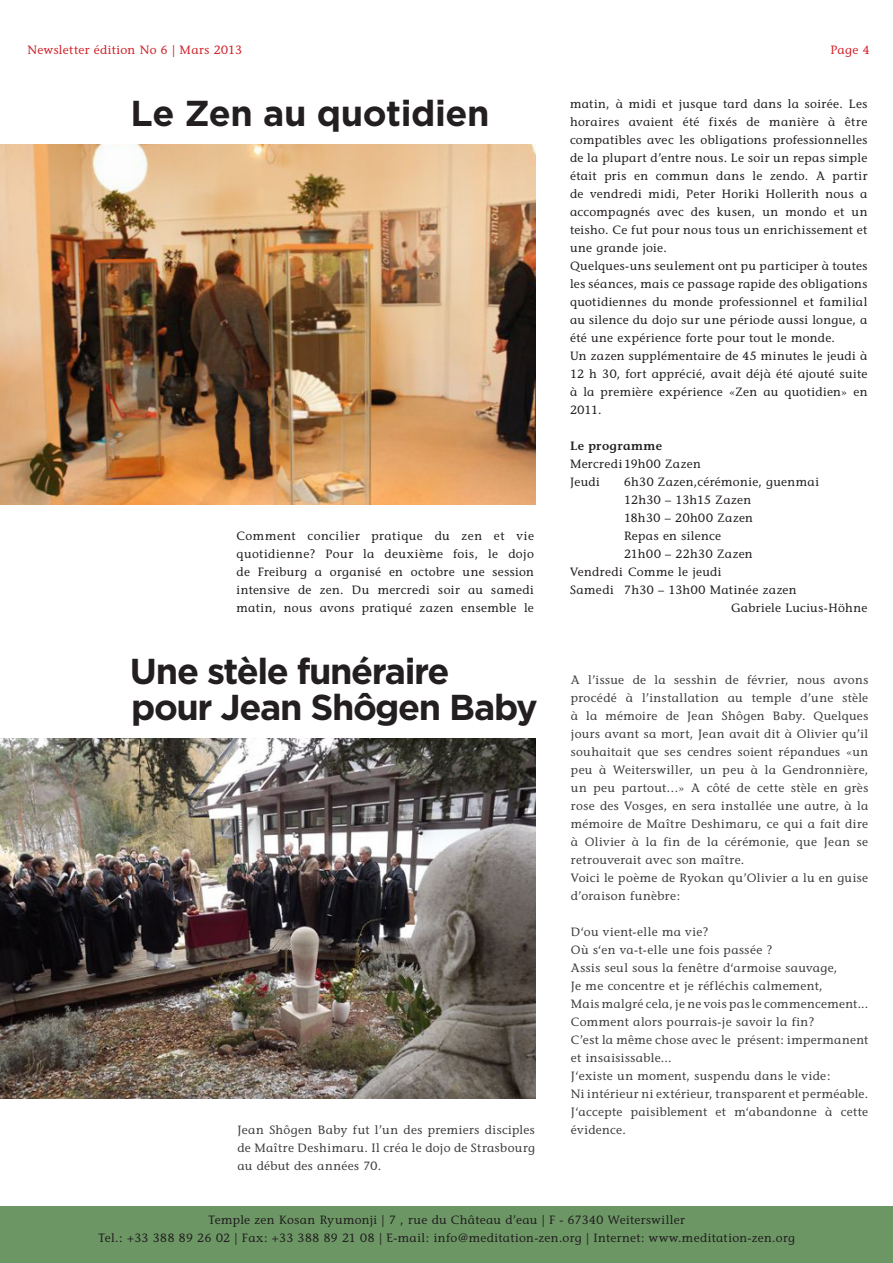
<style>
.page{position:relative;width:893px;height:1263px;background:#fff}
.page>*{position:absolute;margin:0;border:0;box-sizing:border-box;transform-origin:0 0}
.t1{font:700 36px/36px "Gotham";letter-spacing:-.035em;color:#231f20}
.t2{font:700 36px "Gotham";letter-spacing:-.01em;color:#231f20}
.t3{font:12px/18px "Stone Informal";letter-spacing:.03em;color:#231f20}
.t4{font:12px/18px "Stone Informal";letter-spacing:.03em;color:#3e3e3f}
.t5{font:12px "Stone Informal";letter-spacing:.03em;color:#d1232a}
.t6{font:600 12px "Stone Informal";letter-spacing:.035em;color:#231f20}
</style>
<div class="page">
<div style="left:0;top:1206px;width:893px;height:57px;background:#6c9765"></div>
<img style="left:0;top:144px;width:536px;height:360px">
<img style="left:0;top:738px;width:536px;height:360px">
<p class="t5" style="left:28px;top:43px;width:216px">Newsletter édition No 6 | Mars 2013</p>
<p class="t5" style="left:830px;top:43px;width:41px">Page 4</p>
<h1 class="t2" style="left:131px;top:89px;width:360px">Le Zen au quotidien</h1>
<p class="t3" style="left:237px;top:527px;width:299px;text-align:justify">Comment concilier pratique du zen et vie quotidienne? Pour la deuxième fois, le dojo de Freiburg a organisé en octobre une session intensive de zen. Du mercredi soir au samedi matin, nous avons pratiqué zazen ensemble le</p>
<h1 class="t1" style="left:130px;top:653px;width:409px">Une stèle funéraire pour Jean Shôgen Baby</h1>
<p class="t4" style="left:237px;top:1121px;width:299px;text-align:justify">Jean Shôgen Baby fut l’un des premiers disciples de Maître Deshimaru. Il créa le dojo de Strasbourg au début des années 70.</p>
<p class="t3" style="left:570px;top:95px;width:299px">matin, à midi et jusque tard dans la soirée. Les horaires avaient été fixés de manière à être compatibles avec les obligations professionnelles de la plupart d’entre nous. Le soir un repas simple était pris en commun dans le zendo. A partir de vendredi midi, Peter Horiki Hollerith nous a accompagnés avec des kusen, un mondo et un teisho. Ce fut pour nous tous un enrichissement et une grande joie.<br>Quelques-uns seulement ont pu participer à toutes les séances, mais ce passage rapide des obligations quotidiennes du monde professionnel et familial au silence du dojo sur une période aussi longue, a été une expérience forte pour tout le monde.<br>Un zazen supplémentaire de 45 minutes le jeudi à 12 h 30, fort apprécié, avait déjà été ajouté suite à la première expérience «Zen au quotidien» en 2011.</p>
<p class="t6" style="left:570px;top:439px;width:94px">Le programme</p>
<p class="t3" style="left:570px;top:455px;width:132px">Mercredi19h00 Zazen<br>Jeudi</p>
<p class="t3" style="left:624px;top:473px;width:197px">6h30 Zazen,cérémonie, guenmai</p>
<p class="t3" style="left:624px;top:491px;width:129px">12h30 – 13h15 Zazen</p>
<p class="t3" style="left:624px;top:509px;width:131px">18h30 – 20h00 Zazen</p>
<p class="t3" style="left:624px;top:527px;width:99px">Repas en silence</p>
<p class="t3" style="left:624px;top:545px;width:130px">21h00 – 22h30 Zazen</p>
<p class="t3" style="left:570px;top:563px;width:153px">Vendredi Comme le jeudi</p>
<p class="t3" style="left:570px;top:581px;width:228px">Samedi 7h30 – 13h00 Matinée zazen</p>
<p class="t3" style="left:731px;top:599px;width:138px">Gabriele Lucius-Höhne</p>
<p class="t4" style="left:571px;top:671px;width:299px">A l’issue de la sesshin de février, nous avons procédé à l’installation au temple d’une stèle à la mémoire de Jean Shôgen Baby. Quelques jours avant sa mort, Jean avait dit à Olivier qu’il souhaitait que ses cendres soient répandues «un peu à Weiterswiller, un peu à la Gendronnière, un peu partout…» A côté de cette stèle en grès rose des Vosges, en sera installée une autre, à la mémoire de Maître Deshimaru, ce qui a fait dire à Olivier à la fin de la cérémonie, que Jean se retrouverait avec son maître.<br>Voici le poème de Ryokan qu’Olivier a lu en guise d’oraison funèbre:</p>
<p class="t4" style="left:571px;top:923px;width:299px">D‘ou vient-elle ma vie?<br>Où s‘en va-t-elle une fois passée ?<br>Assis seul sous la fenêtre d‘armoise sauvage,<br>Je me concentre et je réfléchis calmement,<br>Mais malgré cela, je ne vois pas le commencement...<br>Comment alors pourrais-je savoir la fin?<br>C’est la même chose avec le présent: impermanent et insaisissable...<br>J‘existe un moment, suspendu dans le vide:<br>Ni intérieur ni extérieur, transparent et perméable.<br>J‘accepte paisiblement et m‘abandonne à cette évidence.</p>
<p class="t3" style="left:98px;top:1211px;width:698px;text-align:center">Temple zen Kosan Ryumonji | 7 , rue du Château d’eau | F - 67340 Weiterswiller<br>Tel.: +33 388 89 26 02 | Fax: +33 388 89 21 08 | E-mail: info@meditation-zen.org | Internet: www.meditation-zen.org</p>
</div>
